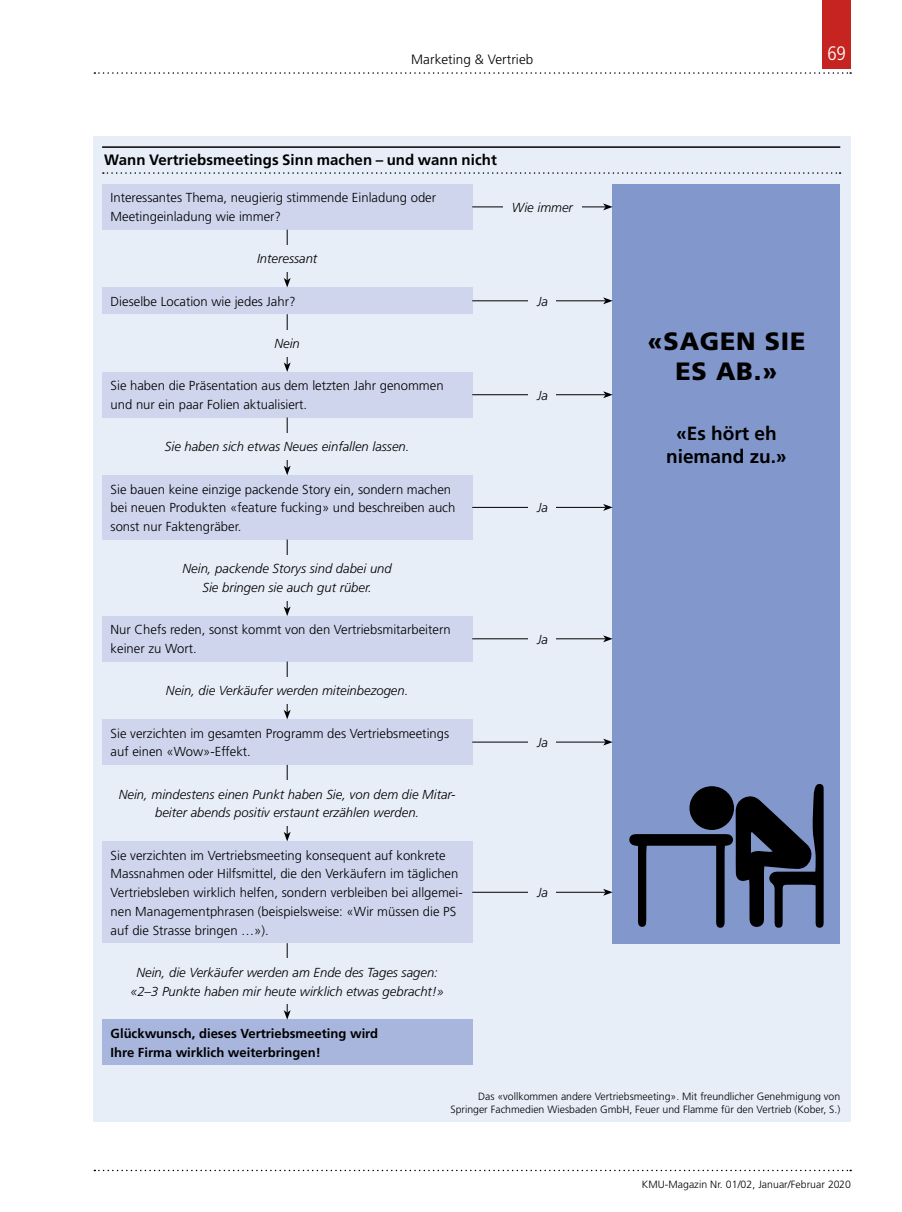
<style>
.page{position:relative;width:902px;height:1212px;background:#fff}
.page>*{position:absolute;margin:0;border:0;box-sizing:border-box;transform-origin:0 0}
.t1{font:900 25.05px/30px "Frutiger LT Std";letter-spacing:.03em;color:#000;text-align:center}
.t2{font:300 condensed 19.5px "Frutiger LT Std";color:#fff}
.t3{font:700 19.05px/22.8px "Frutiger LT Std";color:#000;text-align:center}
.t4{font:700 15px "Frutiger LT Std";letter-spacing:.005em;color:#000}
.t5{font:300 13.5px "Frutiger LT Std";letter-spacing:.005em;color:#000}
.t6{font:300 13.05px/18.8px "Frutiger LT Std";color:#000}
.t7{font:italic 300 13.05px/18.8px "Frutiger LT Std";color:#000;text-align:center}
.t8{font:700 13.05px/18.8px "Frutiger LT Std";color:#000}
.t9{font:300 10.5px/12.6px "Frutiger LT Std";color:#000;text-align:right}
</style>
<div class="page">
<svg style="left:94px;top:72px;width:757px;height:2px"></svg>
<div style="left:822px;top:0;width:28px;height:68px;background:#c52420"></div>
<svg style="left:94px;top:1170px;width:757px;height:1px"></svg>
<div style="left:94px;top:136px;width:756px;height:985px;background:#e7eef8"></div>
<hr style="left:102px;top:146px;width:738px;height:2px;background:#000">
<svg style="left:103px;top:172px;width:737px;height:2px"></svg>
<div style="left:102px;top:184px;width:370px;height:46px;background:#cfd5ec"></div>
<div style="left:612px;top:184px;width:228px;height:759px;background:#8298cd"></div>
<div style="left:102px;top:287px;width:370px;height:27px;background:#cfd5ec"></div>
<div style="left:102px;top:372px;width:370px;height:45px;background:#cfd5ec"></div>
<div style="left:102px;top:616px;width:370px;height:45px;background:#cfd5ec"></div>
<div style="left:102px;top:719px;width:370px;height:46px;background:#cfd5ec"></div>
<div style="left:102px;top:841px;width:370px;height:102px;background:#cfd5ec"></div>
<div style="left:102px;top:1020px;width:370px;height:45px;background:#a8b6dd"></div>
<div style="left:102px;top:475px;width:370px;height:64px;background:#cfd5ec"></div>
<hr style="left:287px;top:230px;width:1px;height:50px;background:#000">
<svg style="left:284px;top:278px;width:6px;height:9px"></svg>
<hr style="left:472px;top:206px;width:133px;height:1px;background:#000">
<svg style="left:603px;top:203px;width:9px;height:7px"></svg>
<hr style="left:472px;top:300px;width:133px;height:1px;background:#000">
<svg style="left:603px;top:297px;width:9px;height:7px"></svg>
<hr style="left:472px;top:394px;width:133px;height:1px;background:#000">
<svg style="left:603px;top:391px;width:9px;height:7px"></svg>
<hr style="left:472px;top:507px;width:133px;height:1px;background:#000">
<svg style="left:603px;top:504px;width:9px;height:7px"></svg>
<hr style="left:472px;top:638px;width:133px;height:1px;background:#000">
<svg style="left:603px;top:635px;width:9px;height:7px"></svg>
<hr style="left:472px;top:742px;width:133px;height:1px;background:#000">
<svg style="left:603px;top:739px;width:9px;height:6px"></svg>
<hr style="left:472px;top:892px;width:133px;height:1px;background:#000">
<svg style="left:603px;top:889px;width:9px;height:7px"></svg>
<hr style="left:287px;top:314px;width:1px;height:51px;background:#000">
<svg style="left:284px;top:362px;width:6px;height:10px"></svg>
<hr style="left:287px;top:417px;width:1px;height:51px;background:#000">
<svg style="left:284px;top:466px;width:6px;height:9px"></svg>
<hr style="left:287px;top:539px;width:1px;height:70px;background:#000">
<svg style="left:284px;top:606px;width:6px;height:10px"></svg>
<hr style="left:287px;top:661px;width:1px;height:51px;background:#000">
<svg style="left:284px;top:710px;width:6px;height:9px"></svg>
<hr style="left:287px;top:765px;width:1px;height:69px;background:#000">
<svg style="left:284px;top:832px;width:6px;height:9px"></svg>
<hr style="left:287px;top:943px;width:1px;height:69px;background:#000">
<svg style="left:284px;top:1010px;width:6px;height:10px"></svg>
<svg style="left:629px;top:784px;width:194px;height:144px"></svg>
<div style="left:689px;top:786px;width:45px;height:44px;background:#000;border-radius:50%"></div>
<div style="left:503px;top:193px;width:78px;height:27px;background:#e7eef8"></div>
<div style="left:528px;top:287px;width:28px;height:27px;background:#e7eef8"></div>
<div style="left:528px;top:381px;width:28px;height:27px;background:#e7eef8"></div>
<div style="left:528px;top:494px;width:28px;height:27px;background:#e7eef8"></div>
<div style="left:528px;top:625px;width:28px;height:27px;background:#e7eef8"></div>
<div style="left:528px;top:729px;width:28px;height:26px;background:#e7eef8"></div>
<div style="left:528px;top:879px;width:28px;height:27px;background:#e7eef8"></div>
<p class="t5" style="left:411px;top:51px;width:124px">Marketing &amp; Vertrieb</p>
<p class="t4" style="left:104px;top:151px;width:394px">Wann Vertriebsmeetings Sinn machen – und wann nicht</p>
<p class="t6" style="left:111px;top:189px;width:327px">Interessantes Thema, neugierig stimmende Einladung oder<br>Meetingeinladung wie immer?</p>
<p class="t7" style="left:257px;top:250px;width:62px">Interessant</p>
<p class="t6" style="left:111px;top:292px;width:186px">Dieselbe Location wie jedes Jahr?</p>
<p class="t7" style="left:274px;top:334px;width:27px">Nein</p>
<p class="t6" style="left:111px;top:377px;width:334px">Sie haben die Präsentation aus dem letzten Jahr genommen und nur ein paar Folien aktualisiert.</p>
<p class="t7" style="left:165px;top:437px;width:246px">Sie haben sich etwas Neues einfallen lassen.</p>
<p class="t6" style="left:111px;top:480px;width:346px">Sie bauen keine einzige packende Story ein, sondern machen bei neuen Produkten «feature fucking» und beschreiben auch sonst nur Faktengräber.</p>
<p class="t7" style="left:182px;top:559px;width:211px">Nein, packende Storys sind dabei und<br>Sie bringen sie auch gut rüber.</p>
<p class="t6" style="left:111px;top:621px;width:342px">Nur Chefs reden, sonst kommt von den Vertriebsmitarbeitern keiner zu Wort.</p>
<p class="t7" style="left:166px;top:682px;width:244px">Nein, die Verkäufer werden miteinbezogen.</p>
<p class="t6" style="left:111px;top:724px;width:340px">Sie verzichten im gesamten Programm des Vertriebsmeetings auf einen «Wow»-Effekt.</p>
<p class="t7" style="left:119px;top:785px;width:338px">Nein, mindestens einen Punkt haben Sie, von dem die Mitar&shy;beiter abends positiv erstaunt erzählen werden.</p>
<p class="t6" style="left:111px;top:846px;width:353px">Sie verzichten im Vertriebsmeeting konsequent auf konkrete Massnahmen oder Hilfsmittel, die den Verkäufern im täglichen Vertriebsleben wirklich helfen, sondern verbleiben bei allgemei&shy;nen Managementphrasen (beispielsweise: «Wir müssen die PS auf die Strasse bringen …»).</p>
<p class="t7" style="left:131px;top:963px;width:314px">Nein, die Verkäufer werden am Ende des Tages sagen: «2–3 Punkte haben mir heute wirklich etwas gebracht!»</p>
<p class="t8" style="left:111px;top:1024px;width:269px">Glückwunsch, dieses Vertriebsmeeting wird<br>Ihre Firma wirklich weiterbringen!</p>
<p class="t7" style="left:512px;top:198px;width:63px">Wie immer</p>
<p class="t7" style="left:537px;top:292px;width:12px">Ja</p>
<p class="t7" style="left:537px;top:386px;width:12px">Ja</p>
<p class="t7" style="left:537px;top:498px;width:12px">Ja</p>
<p class="t7" style="left:537px;top:630px;width:12px">Ja</p>
<p class="t7" style="left:537px;top:733px;width:12px">Ja</p>
<p class="t7" style="left:537px;top:883px;width:12px">Ja</p>
<h2 class="t2" style="left:827px;top:42px;width:20px">69</h2>
<h1 class="t1" style="left:647px;top:326px;width:159px">«SAGEN SIE<br>ES AB.»</h1>
<h3 class="t3" style="left:666px;top:422px;width:122px">«Es hört eh niemand zu.»</h3>
<p class="t9" style="left:450px;top:1090px;width:391px">Das «vollkommen andere Vertriebsmeeting». Mit freundlicher Genehmigung von<br>Springer Fachmedien Wiesbaden GmbH, Feuer und Flamme für den Vertrieb (Kober, S.)</p>
<p class="t9" style="left:642px;top:1178px;width:210px">KMU-Magazin Nr. 01/02, Januar/Februar 2020</p>
</div>
